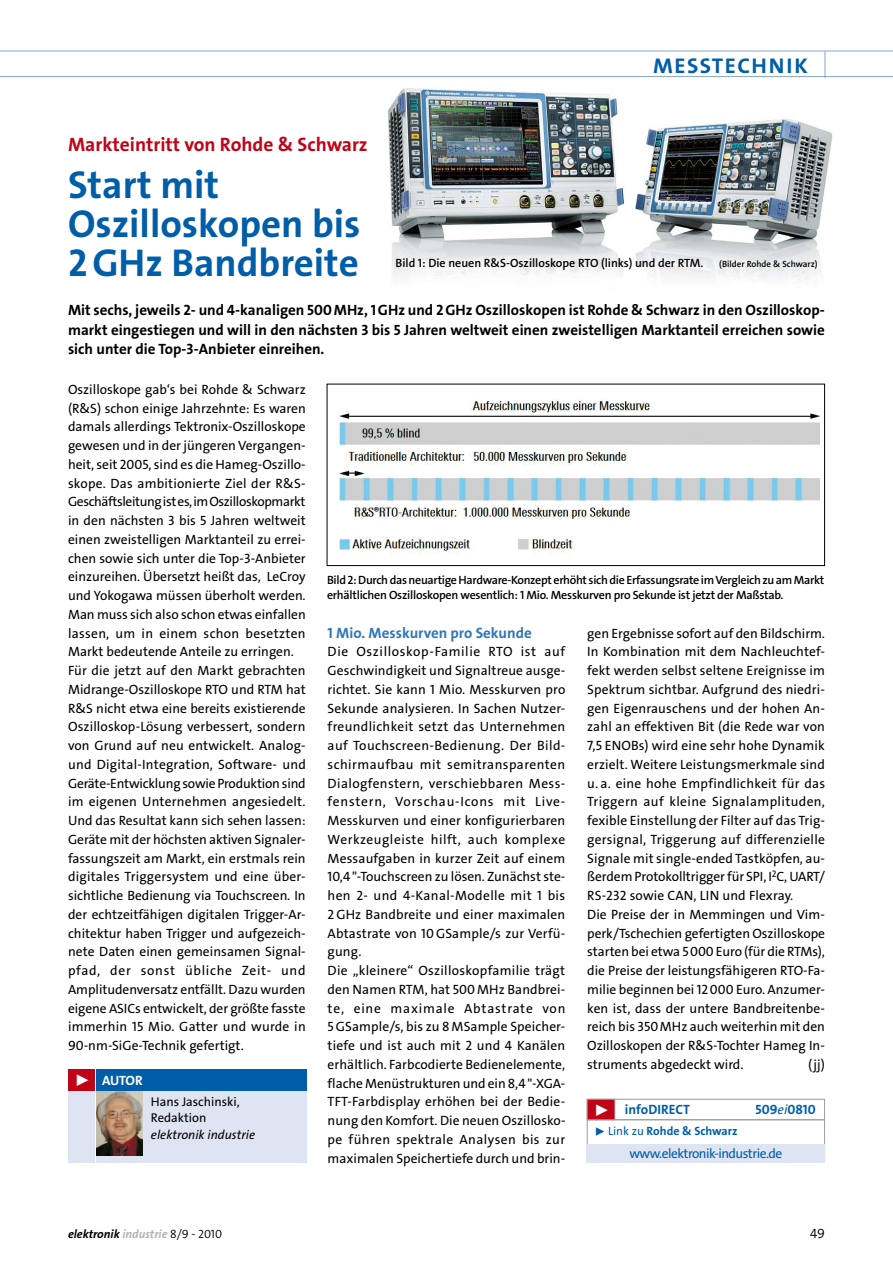
<style>
.page{position:relative;width:893px;height:1263px;background:#fff}
.page>*{position:absolute;margin:0;border:0;box-sizing:border-box;transform-origin:0 0}
.t1{font:700 39px/39px "The Sans Os F";color:#005ea8}
.t2{font:700 21.3px "The Sans Os F";letter-spacing:.065em;color:#005ea8;scale:1.05 1}
.t3{font:700 19.5px "The Sans Os F";color:#c00418}
.t4{font:700 15px/19.5px "The Sans Os F";color:#000;text-align:justify}
.t5{font:700 15px "The Sans Os F";color:#3077b8}
.t6{font:13.5px/18.8px "The Sans Os F";letter-spacing:.005em;color:#000}
.t7{font:13.5px "The Sans Os F";letter-spacing:-.04em;color:#005ea8}
.t8{font:700 13.5px "The Sans Os F";color:#005ea8}
.t9{font:700 13.5px "The Sans Os F";color:#fff}
.t10{font:300 13.5px "The Sans Os F";color:#000}
.t11{font:12.75px/16.5px "The Sans Os F";color:#000}
.t12{font:italic 12.75px "The Sans Os F";color:#000}
.t13{font:600 12px/15px "The Sans Os F";letter-spacing:-.02em;color:#000}
.t14{font:600 12px "The Sans Os F";color:#000}
.t15{font:italic 700 12px "The Sans Os F";color:#000}
.t16{font:700 12px "The Sans Os F";color:#005ea8}
.t17{font:600 9px "The Sans Os F";color:#000}
.s1{font-family:"The Sans Bold Expert";font-weight:400;font-size:16.5px}
.s2{font-family:"The Sans Bold Expert";font-weight:400;font-size:16.5px;color:#fff}
.s3{font-weight:400;font-style:italic}
.s4{font-family:"The Sans Bold Expert";font-weight:400}
.s5{font-weight:400}
.s6{color:#b1b3b4}
.s7{font-weight:300;font-style:normal}
</style>
<div class="page">
<hr style="left:0;top:51px;width:893px;height:1px;background:#8ba6d2">
<hr style="left:0;top:76px;width:893px;height:1px;background:#8ba6d2">
<hr style="left:825px;top:51px;width:1px;height:38px;background:#8ba6d2">
<img style="left:388px;top:78px;width:445px;height:201px">
<div style="left:68px;top:1069px;width:238px;height:94px;background:#dfe4f2"></div>
<img style="left:96px;top:1090px;width:46px;height:65px">
<div style="left:68px;top:1069px;width:238px;height:21px;background:#005ea8"></div>
<div style="left:68px;top:1069px;width:28px;height:21px;background:#c00418"></div>
<hr style="left:95px;top:1069px;width:1px;height:94px;background:#fff">
<div style="left:587px;top:1119px;width:238px;height:44px;border:1px solid #9c9d9f"></div>
<div style="left:587px;top:1099px;width:238px;height:21px;border:1px solid #9c9d9f"></div>
<div style="left:587px;top:1099px;width:28px;height:21px;background:#c00418"></div>
<div style="left:587px;top:1099px;width:28px;height:21px;border:1px solid #9c9d9f"></div>
<div style="left:587px;top:1144px;width:238px;height:19px;background:#dfe4f2"></div>
<img style="left:336px;top:399px;width:484px;height:156px">
<div style="left:327px;top:384px;width:498px;height:182px;border:1px solid #000"></div>
<h2 class="t2" style="left:653px;top:52px;width:149px">Messtechnik</h2>
<h3 class="t3" style="left:68px;top:131px;width:301px">Markteintritt von Rohde &amp; Schwarz</h3>
<h1 class="t1" style="left:68px;top:166px;width:294px">Start mit<br>Oszilloskopen bis<br>2GHz Bandbreite</h1>
<p class="t4" style="left:68px;top:300px;width:758px">Mit sechs, jeweils 2- und 4-kanaligen 500MHz, 1GHz und 2GHz Oszilloskopen ist Rohde &amp; Schwarz in den Oszilloskop&shy;markt eingestiegen und will in den nächsten 3 bis 5 Jahren weltweit einen zweistelligen Marktanteil erreichen sowie sich unter die Top-3-Anbieter einreihen.</p>
<p class="t14" style="left:395px;top:256px;width:309px">Bild 1: Die neuen R&amp;S-Oszilloskope RTO (links) und der RTM.</p>
<p class="t17" style="left:719px;top:259px;width:100px">(Bilder Rohde &amp; Schwarz)</p>
<p class="t6" style="left:68px;top:380px;width:239px">Oszilloskope gab‘s bei Rohde &amp; Schwarz (R&amp;S) schon einige Jahrzehnte: Es waren damals allerdings Tektronix-Oszilloskope gewesen und in der jüngeren Vergangen&shy;heit, seit 2005, sind es die Hameg-Oszillo&shy;skope. Das ambitionierte Ziel der R&amp;S-Geschäftsleitung ist es, im Oszilloskopmarkt in den nächsten 3 bis 5 Jahren weltweit einen zweistelligen Marktanteil zu errei&shy;chen sowie sich unter die Top-3-Anbieter einzureihen. Übersetzt heißt das, LeCroy und Yokogawa müssen überholt werden.<br>Man muss sich also schon etwas einfallen lassen, um in einem schon besetzten Markt bedeutende Anteile zu erringen.<br>Für die jetzt auf den Markt gebrachten Midrange-Oszilloskope RTO und RTM hat R&amp;S nicht etwa eine bereits existierende Oszilloskop-Lösung verbessert, sondern von Grund auf neu entwickelt. Analog&shy;und Digital-Integration, Software- und Geräte-Entwicklung sowie Produktion sind im eigenen Unternehmen angesiedelt.<br>Und das Resultat kann sich sehen lassen:<br>Geräte mit der höchsten aktiven Signaler&shy;fassungszeit am Markt, ein erstmals rein digitales Triggersystem und eine über&shy;sichtliche Bedienung via Touchscreen. In der echtzeitfähigen digitalen Trigger-Ar&shy;chitektur haben Trigger und aufgezeich&shy;nete Daten einen gemeinsamen Signal&shy;pfad, der sonst übliche Zeit- und Amplitudenversatz entfällt. Dazu wurden eigene ASICs entwickelt, der größte fasste immerhin 15 Mio. Gatter und wurde in 90-nm-SiGe-Technik gefertigt.</p>
<p class="t9" style="left:74px;top:1072px;width:70px"><span class="s1">˘</span> AUTOR</p>
<p class="t11" style="left:151px;top:1093px;width:90px">Hans Jaschinski,<br>Redaktion</p>
<p class="t12" style="left:151px;top:1126px;width:106px">elektronik industrie</p>
<p class="t13" style="left:327px;top:573px;width:499px">Bild 2: Durch das neuartige Hardware-Konzept erhöht sich die Erfassungsrate im Vergleich zu am Markt erhältlichen Oszilloskopen wesentlich: 1 Mio. Messkurven pro Sekunde ist jetzt der Maßstab.</p>
<p class="t5" style="left:328px;top:623px;width:206px">1 Mio. Messkurven pro Sekunde</p>
<p class="t6" style="left:328px;top:642px;width:239px">Die Oszilloskop-Familie RTO ist auf Geschwindigkeit und Signaltreue ausge&shy;richtet. Sie kann 1 Mio. Messkurven pro Sekunde analysieren. In Sachen Nutzer&shy;freundlichkeit setzt das Unternehmen auf Touchscreen-Bedienung. Der Bild&shy;schirmaufbau mit semitransparenten Dialogfenstern, verschiebbaren Mess&shy;fenstern, Vorschau-Icons mit Live-Messkurven und einer konfigurierbaren Werkzeugleiste hilft, auch komplexe Messaufgaben in kurzer Zeit auf einem 10,4″-Touchscreen zu lösen. Zunächst ste&shy;hen 2- und 4-Kanal-Modelle mit 1 bis 2GHz Bandbreite und einer maximalen Abtastrate von 10GSample/s zur Verfü&shy;gung.<br>Die „kleinere“ Oszilloskopfamilie trägt den Namen RTM, hat 500MHz Bandbrei&shy;te, eine maximale Abtastrate von 5GSample/s, bis zu 8MSample Speicher&shy;tiefe und ist auch mit 2 und 4 Kanälen erhältlich. Farbcodierte Bedienelemente, flache Menüstrukturen und ein 8,4″-XGA-TFT-Farbdisplay erhöhen bei der Bedie&shy;nung den Komfort. Die neuen Oszillosko&shy;pe führen spektrale Analysen bis zur maximalen Speichertiefe durch und brin-</p>
<p class="t6" style="left:587px;top:624px;width:239px">gen Ergebnisse sofort auf den Bildschirm.<br>In Kombination mit dem Nachleuchtef&shy;fekt werden selbst seltene Ereignisse im Spektrum sichtbar. Aufgrund des niedri&shy;gen Eigenrauschens und der hohen An&shy;zahl an effektiven Bit (die Rede war von 7,5 ENOBs) wird eine sehr hohe Dynamik erzielt. Weitere Leistungsmerkmale sind u. a. eine hohe Empfindlichkeit für das Triggern auf kleine Signalamplituden, fexible Einstellung der Filter auf das Trig&shy;gersignal, Triggerung auf differenzielle Signale mit single-ended Tastköpfen, au&shy;ßerdem Protokolltrigger für SPI, I<sup>2</sup>C, UART/ RS-232 sowie CAN, LIN und Flexray.<br>Die Preise der in Memmingen und Vim&shy;perk/Tschechien gefertigten Oszilloskope starten bei etwa 5000 Euro (für die RTMs), die Preise der leistungsfähigeren RTO-Fa&shy;milie beginnen bei 12000 Euro. Anzumer&shy;ken ist, dass der untere Bandbreitenbe&shy;reich bis 350MHz auch weiterhin mit den Ozilloskopen der R&amp;S-Tochter Hameg In&shy;struments abgedeckt wird.</p>
<p class="t6" style="left:808px;top:1055px;width:18px">(jj)</p>
<p class="t8" style="left:593px;top:1101px;width:82px"><span class="s2">˘</span> infoDI RECT</p>
<p class="t8" style="left:756px;top:1101px;width:62px">509<span class="s3">ei</span>0810</p>
<p class="t7" style="left:629px;top:1144px;width:155px">www.elektronik-industrie.de</p>
<p class="t16" style="left:594px;top:1123px;width:145px"><span class="s4">˘</span> <span class="s5">Link zu</span> Rohde &amp; Schwarz</p>
<p class="t15" style="left:68px;top:1226px;width:156px">elektronik <span class="s6">industrie</span> <span class="s7">8/9 - 2010</span></p>
<p class="t10" style="left:810px;top:1224px;width:16px">49</p>
</div>
